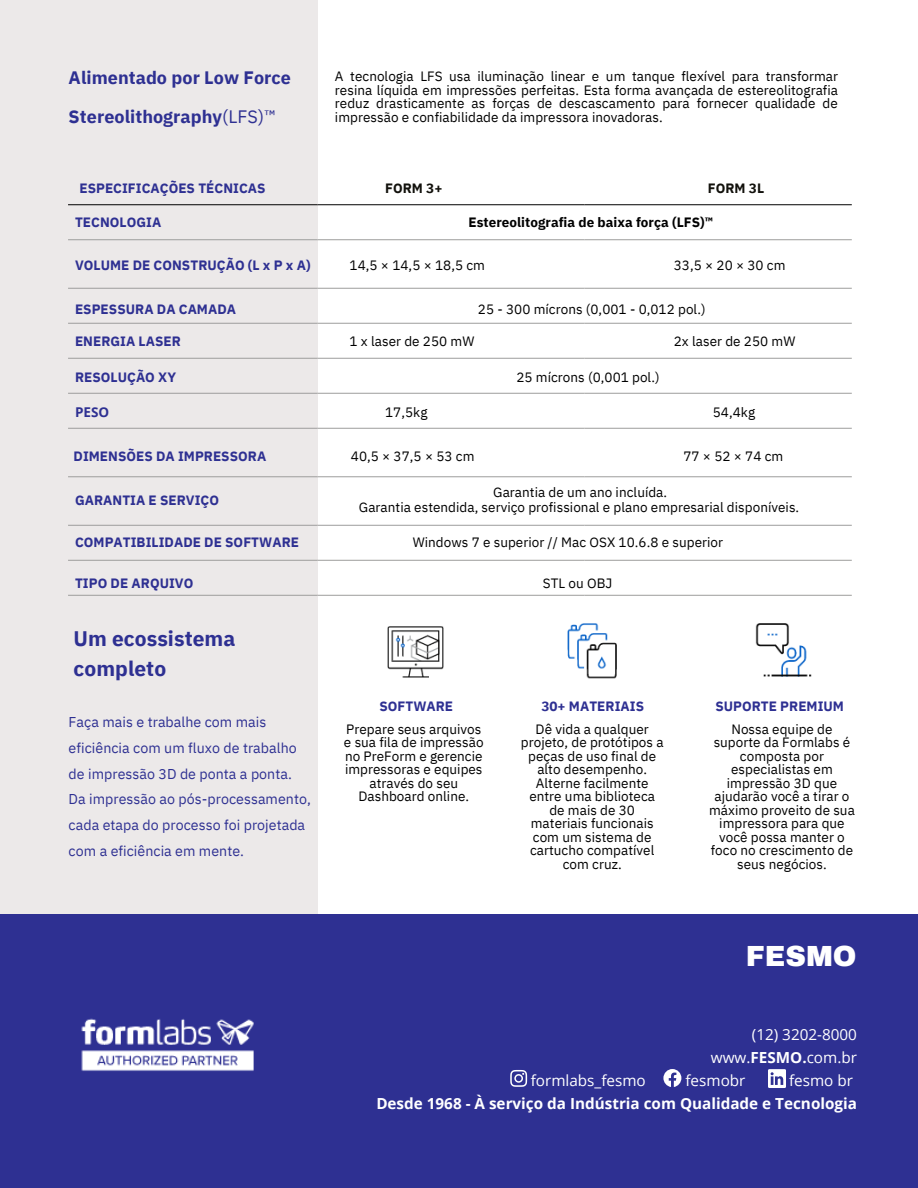
<style>
.page{position:relative;width:918px;height:1188px;background:#fff}
.page>*{position:absolute;margin:0;border:0;box-sizing:border-box;transform-origin:0 0}
.t1{font:900 28.5px "Archivo";color:#fff}
.t2{font:700 21px/29.2px "IBM Plex Sans";letter-spacing:.005em;color:#2e3092}
.t3{font:700 18px/39.3px "IBM Plex Sans";letter-spacing:.005em;color:#2e3092}
.t4{font:15.3px "Open Sans";color:#fff}
.t5{font:700 15.3px "Open Sans";color:#fff}
.t6{font:14.25px/25.8px "IBM Plex Sans";color:#2e3092}
.t7{font:13.5px/13.5px "IBM Plex Sans";letter-spacing:.005em;color:#000;text-align:center}
.t8{font:700 13.5px "IBM Plex Sans";letter-spacing:.005em;color:#2e3092}
.t9{font:700 13.5px "IBM Plex Sans";letter-spacing:.005em;color:#000}
.t10{font:700 13.5px "IBM Plex Sans";letter-spacing:.005em;color:#12110c}
.t11{font:700 13.5px "Open Sans";color:#2e3092}
.s1{font-weight:400}
.s2{font-weight:700}
</style>
<div class="page">
<div style="left:0;top:0;width:317px;height:980px;background:#ece9e9"></div>
<svg style="left:68px;top:205px;width:249px;height:390px"></svg>
<hr style="left:68px;top:239px;width:249px;height:1px;background:#9d9d9c">
<hr style="left:317px;top:239px;width:268px;height:1px;background:#9d9d9c">
<hr style="left:585px;top:239px;width:267px;height:1px;background:#9d9d9c">
<hr style="left:68px;top:288px;width:249px;height:1px;background:#9d9d9c">
<hr style="left:317px;top:288px;width:268px;height:1px;background:#9d9d9c">
<hr style="left:585px;top:288px;width:267px;height:1px;background:#9d9d9c">
<hr style="left:68px;top:323px;width:249px;height:1px;background:#9d9d9c">
<hr style="left:317px;top:323px;width:268px;height:1px;background:#9d9d9c">
<hr style="left:585px;top:323px;width:267px;height:1px;background:#9d9d9c">
<hr style="left:68px;top:358px;width:249px;height:1px;background:#9d9d9c">
<hr style="left:317px;top:358px;width:268px;height:1px;background:#9d9d9c">
<hr style="left:585px;top:358px;width:267px;height:1px;background:#9d9d9c">
<hr style="left:68px;top:393px;width:249px;height:1px;background:#9d9d9c">
<hr style="left:317px;top:393px;width:268px;height:1px;background:#9d9d9c">
<hr style="left:585px;top:393px;width:267px;height:1px;background:#9d9d9c">
<hr style="left:68px;top:428px;width:249px;height:1px;background:#9d9d9c">
<hr style="left:317px;top:428px;width:268px;height:1px;background:#9d9d9c">
<hr style="left:585px;top:428px;width:267px;height:1px;background:#9d9d9c">
<hr style="left:68px;top:477px;width:249px;height:1px;background:#9d9d9c">
<hr style="left:317px;top:477px;width:268px;height:1px;background:#9d9d9c">
<hr style="left:585px;top:477px;width:267px;height:1px;background:#9d9d9c">
<hr style="left:68px;top:525px;width:249px;height:1px;background:#9d9d9c">
<hr style="left:317px;top:525px;width:268px;height:1px;background:#9d9d9c">
<hr style="left:585px;top:525px;width:267px;height:1px;background:#9d9d9c">
<hr style="left:68px;top:560px;width:249px;height:1px;background:#9d9d9c">
<hr style="left:317px;top:560px;width:268px;height:1px;background:#9d9d9c">
<hr style="left:585px;top:560px;width:267px;height:1px;background:#9d9d9c">
<hr style="left:68px;top:595px;width:249px;height:1px;background:#9d9d9c">
<hr style="left:317px;top:595px;width:268px;height:1px;background:#9d9d9c">
<hr style="left:585px;top:595px;width:267px;height:1px;background:#9d9d9c">
<hr style="left:68px;top:204px;width:249px;height:1px;background:#000">
<hr style="left:317px;top:204px;width:268px;height:1px;background:#000">
<hr style="left:585px;top:204px;width:267px;height:1px;background:#000">
<div style="left:0;top:914px;width:918px;height:265px;background:#2e3092"></div>
<img style="left:755px;top:623px;width:57px;height:54px">
<img style="left:567px;top:623px;width:50px;height:56px">
<img style="left:387px;top:626px;width:57px;height:52px">
<div style="left:0;top:1076px;width:918px;height:112px;background:#2e3092"></div>
<svg style="left:510px;top:1070px;width:17px;height:17px"></svg>
<svg style="left:663px;top:1069px;width:18px;height:18px"></svg>
<svg style="left:768px;top:1069px;width:18px;height:19px"></svg>
<img style="left:81px;top:1018px;width:173px;height:53px">
<p class="t3" style="left:69px;top:57px;width:224px">Alimentado por Low Force<br>Stereolithography<span class="s1">(LFS)™</span></p>
<p class="t7" style="left:335px;top:70px;width:505px;text-align:justify">A tecnologia LFS usa iluminação linear e um tanque flexível para transformar resina líquida em impressões perfeitas. Esta forma avançada de estereolitografia reduz drasticamente as forças de descascamento para fornecer qualidade de impressão e confiabilidade da impressora inovadoras.</p>
<p class="t8" style="left:79px;top:180px;width:188px">ESPECIFICAÇÕES TÉCNICAS</p>
<p class="t10" style="left:385px;top:180px;width:59px">FORM 3+</p>
<p class="t10" style="left:708px;top:180px;width:58px">FORM 3L</p>
<p class="t8" style="left:75px;top:213px;width:88px">TECNOLOGIA</p>
<p class="t9" style="left:468px;top:213px;width:246px">Estereolitografia de baixa força (LFS)™</p>
<p class="t8" style="left:75px;top:257px;width:237px">VOLUME DE CONSTRUÇÃO (L x P x A)</p>
<p class="t7" style="left:674px;top:259px;width:113px">33,5 × 20 × 30 cm</p>
<p class="t7" style="left:350px;top:259px;width:137px">14,5 × 14,5 × 18,5 cm</p>
<p class="t8" style="left:75px;top:300px;width:162px">ESPESSURA DA CAMADA</p>
<p class="t7" style="left:478px;top:302px;width:229px">25 - 300 mícrons (0,001 - 0,012 pol.)</p>
<p class="t8" style="left:75px;top:332px;width:107px">ENERGIA LASER</p>
<p class="t7" style="left:350px;top:334px;width:126px">1 x laser de 250 mW</p>
<p class="t7" style="left:674px;top:334px;width:123px">2x laser de 250 mW</p>
<p class="t8" style="left:75px;top:368px;width:103px">RESOLUÇÃO XY</p>
<p class="t7" style="left:516px;top:370px;width:145px">25 mícrons (0,001 pol.)</p>
<p class="t11" style="left:75px;top:403px;width:36px">PESO</p>
<p class="t7" style="left:385px;top:405px;width:44px">17,5kg</p>
<p class="t7" style="left:713px;top:405px;width:44px">54,4kg</p>
<p class="t8" style="left:74px;top:447px;width:194px">DIMENSÕES DA IMPRESSORA</p>
<p class="t7" style="left:351px;top:449px;width:125px">40,5 × 37,5 × 53 cm</p>
<p class="t7" style="left:683px;top:449px;width:101px">77×52×74cm</p>
<p class="t8" style="left:75px;top:491px;width:146px">GARANTIA E SERVIÇO</p>
<p class="t7" style="left:493px;top:485px;width:175px">Garantia de um ano incluída.</p>
<p class="t7" style="left:359px;top:500px;width:442px">Garantia estendida, serviço profissional e plano empresarial disponíveis.</p>
<p class="t8" style="left:75px;top:533px;width:225px">COMPATIBILIDADE DE SOFTWARE</p>
<p class="t7" style="left:413px;top:535px;width:312px">Windows 7 e superior // Mac OSX 10.6.8 e superior</p>
<p class="t8" style="left:75px;top:574px;width:120px">TIPO DE ARQUIVO</p>
<p class="t2" style="left:74px;top:624px;width:163px">Um ecossistema completo</p>
<p class="t7" style="left:543px;top:576px;width:71px">STL ou OBJ</p>
<p class="t8" style="left:379px;top:697px;width:75px">SOFTWARE</p>
<p class="t8" style="left:541px;top:697px;width:104px">30+ MATERIAIS</p>
<p class="t8" style="left:715px;top:697px;width:130px">SUPORTE PREMIUM</p>
<p class="t6" style="left:69px;top:709px;width:199px">Faça mais e trabalhe com mais</p>
<p class="t6" style="left:69px;top:734px;width:230px">eficiência com um fluxo de trabalho de impressão 3D de ponta a ponta.</p>
<p class="t6" style="left:69px;top:786px;width:244px">Da impressão ao pós-processamento, cada etapa do processo foi projetada com a eficiência em mente.</p>
<p class="t7" style="left:344px;top:722px;width:141px">Prepare seus arquivos e sua fila de impressão no PreForm e gerencie impressoras e equipes através do seu<br>Dashboard online.</p>
<p class="t7" style="left:521px;top:722px;width:144px">Dê vida a qualquer projeto, de protótipos a peças de uso final de alto desempenho.<br>Alterne facilmente entre uma biblioteca de mais de 30 materiais funcionais com um sistema de cartucho compatível com cruz.</p>
<p class="t7" style="left:709px;top:722px;width:147px">Nossa equipe de suporte da Formlabs é composta por especialistas em impressão 3D que ajudarão você a tirar o máximo proveito de sua impressora para que você possa manter o foco no crescimento de seus negócios.</p>
<p class="t1" style="left:746px;top:941px;width:112px">FESMO</p>
<p class="t4" style="left:752px;top:1024px;width:107px">(12) 3202-8000</p>
<p class="t4" style="left:711px;top:1047px;width:148px">www.<span class="s2">FESMO.</span>com.br</p>
<p class="t4" style="left:531px;top:1070px;width:117px">formlabs_fesmo</p>
<p class="t4" style="left:685px;top:1070px;width:62px">fesmobr</p>
<p class="t4" style="left:789px;top:1070px;width:65px">fesmo br</p>
<p class="t5" style="left:376px;top:1093px;width:482px">Desde 1968 - À serviço da Indústria com Qualidade e Tecnologia</p>
</div>
